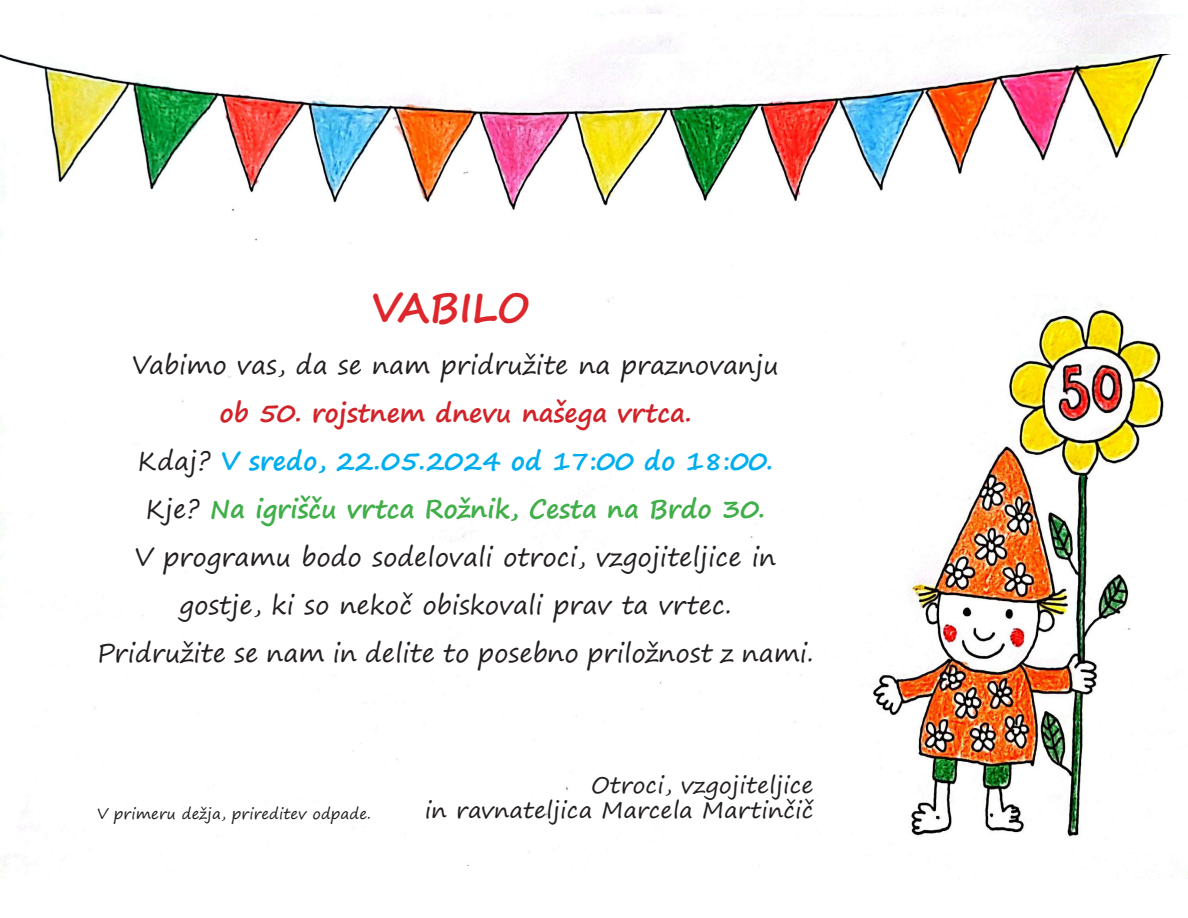
<style>
.page{position:relative;width:1188px;height:918px;background:#fff}
.page>*{position:absolute;margin:0;border:0;box-sizing:border-box;transform-origin:0 0}
.t1{font:700 40.5px "Segoe Print";color:#de272c}
.t2{font:25.5px "Segoe Print";color:#231f20}
.t3{font:700 25.5px "Segoe Print";color:#40ae49}
.t4{font:700 25.5px "Segoe Print";color:#00aeef}
.t5{font:700 25.5px "Segoe Print";color:#d1232a}
.t6{font:22.5px "Segoe Print";color:#231f20}
.t7{font:15px "Segoe Print";color:#231f20}
.s1{font-weight:400;color:#231f20}
</style>
<div class="page">
<img style="left:0;top:54px;width:1188px;height:821px">
<div style="left:862px;top:245px;width:313px;height:559px;background:#fff"></div>
<img style="left:862px;top:295px;width:326px;height:559px">
<p class="t1" style="left:371px;top:270px;width:160px">VABILO</p>
<p class="t2" style="left:132px;top:342px;width:649px">Vabimo vas, da se nam pridružite na praznovanju</p>
<p class="t5" style="left:219px;top:389px;width:474px">ob 50. rojstnem dnevu našega vrtca.</p>
<p class="t4" style="left:138px;top:437px;width:637px"><span class="s1">Kdaj?</span> V sredo, 22.05.2024 od 17:00 do 18:00.</p>
<p class="t3" style="left:146px;top:485px;width:621px"><span class="s1">Kje?</span> Na igrišču vrtca Rožnik, Cesta na Brdo 30.</p>
<p class="t2" style="left:135px;top:534px;width:643px">V programu bodo sodelovali otroci, vzgojiteljice in</p>
<p class="t2" style="left:179px;top:582px;width:554px">gostje, ki so nekoč obiskovali prav ta vrtec.</p>
<p class="t2" style="left:97px;top:630px;width:718px">Pridružite se nam in delite to posebno priložnost z nami.</p>
<p class="t7" style="left:97px;top:800px;width:275px">V primeru dežja, prireditev odpade.</p>
<p class="t6" style="left:591px;top:765px;width:224px">Otroci, vzgojiteljice</p>
<p class="t6" style="left:425px;top:790px;width:390px">in ravnateljica Marcela Martinčič</p>
</div>
